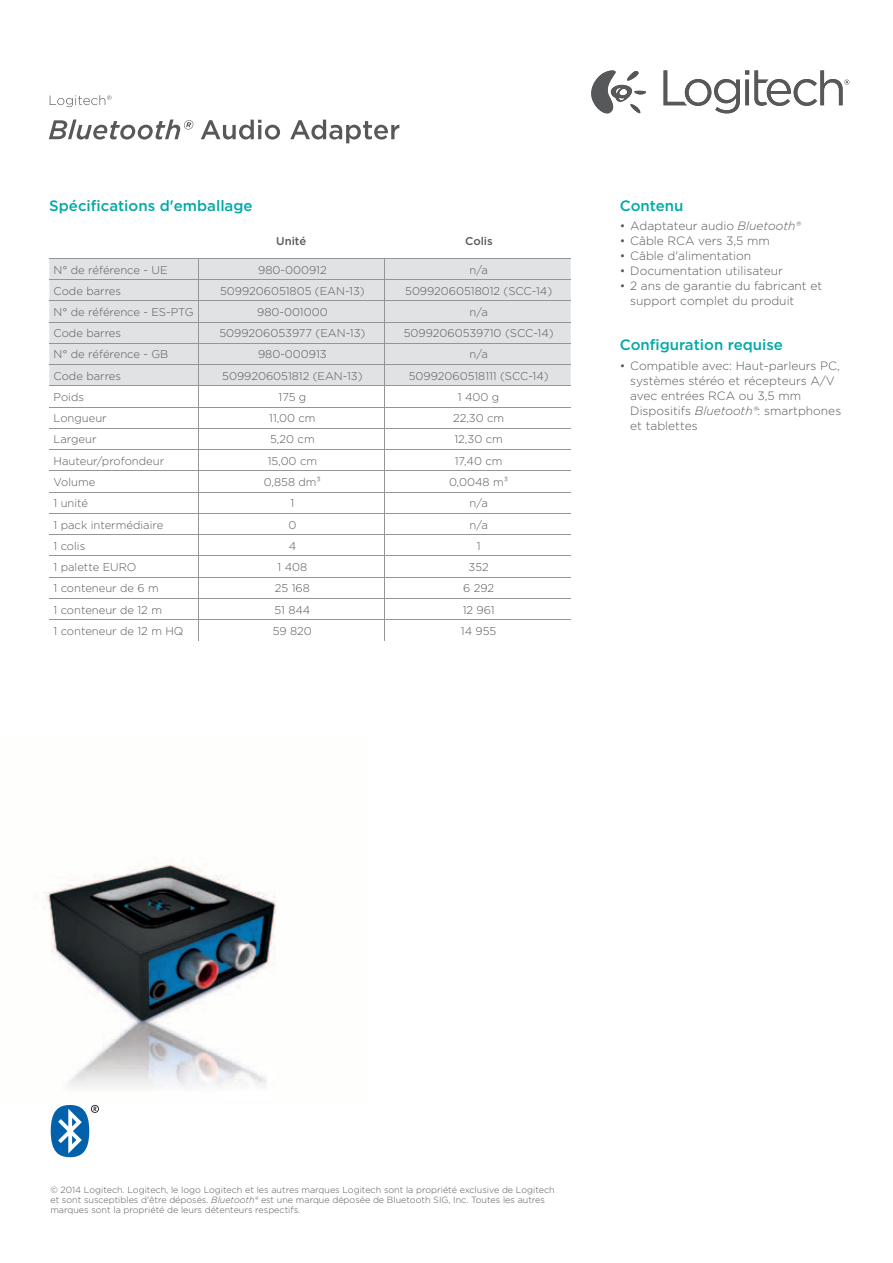
<style>
.page{position:relative;width:893px;height:1263px;background:#fff}
.page>*{position:absolute;margin:0;border:0;box-sizing:border-box;transform-origin:0 0}
.t1{font:500 15px "Gotham";color:#00a9a7}
.t2{font:300 12px/15px "Gotham";color:#57585a}
.t3{font:300 11.25px "Gotham";color:#57585a}
.t4{font:500 11.25px "Gotham";color:#57585a}
.t5{font:300 9px/10.1px "Gotham";color:#57585a}
.s1{font-style:italic}
</style>
<div class="page">
<img style="left:36px;top:81px;width:814px;height:1077px">
<img style="left:50px;top:95px;width:62px;height:12px">
<img style="left:49px;top:120px;width:143px;height:20px">
<img style="left:192px;top:120px;width:208px;height:24px">
<svg style="left:192px;top:120px;width:1px;height:20px"></svg>
<img style="left:647px;top:81px;width:16px;height:19px">
<svg style="left:663px;top:70px;width:186px;height:43px"></svg>
<svg style="left:590px;top:71px;width:57px;height:43px"></svg>
<img style="left:590px;top:70px;width:26px;height:43px">
<img style="left:611px;top:85px;width:21px;height:17px">
<svg style="left:51px;top:1105px;width:48px;height:52px"></svg>
<div style="left:49px;top:259px;width:522px;height:126px;background:#e1e2e4"></div>
<hr style="left:49px;top:258px;width:149px;height:1px;background:#939598">
<hr style="left:198px;top:258px;width:187px;height:1px;background:#939598">
<hr style="left:385px;top:258px;width:186px;height:1px;background:#939598">
<hr style="left:49px;top:279px;width:149px;height:1px;background:#939598">
<hr style="left:198px;top:279px;width:187px;height:1px;background:#939598">
<hr style="left:385px;top:279px;width:186px;height:1px;background:#939598">
<hr style="left:49px;top:300px;width:149px;height:1px;background:#939598">
<hr style="left:198px;top:300px;width:187px;height:1px;background:#939598">
<hr style="left:385px;top:300px;width:186px;height:1px;background:#939598">
<hr style="left:49px;top:322px;width:149px;height:1px;background:#939598">
<hr style="left:198px;top:322px;width:187px;height:1px;background:#939598">
<hr style="left:385px;top:322px;width:186px;height:1px;background:#939598">
<hr style="left:49px;top:343px;width:149px;height:1px;background:#939598">
<hr style="left:198px;top:343px;width:187px;height:1px;background:#939598">
<hr style="left:385px;top:343px;width:186px;height:1px;background:#939598">
<hr style="left:49px;top:364px;width:149px;height:1px;background:#939598">
<hr style="left:198px;top:364px;width:187px;height:1px;background:#939598">
<hr style="left:385px;top:364px;width:186px;height:1px;background:#939598">
<hr style="left:49px;top:385px;width:149px;height:1px;background:#939598">
<hr style="left:198px;top:385px;width:187px;height:1px;background:#939598">
<hr style="left:385px;top:385px;width:186px;height:1px;background:#939598">
<hr style="left:49px;top:407px;width:149px;height:1px;background:#939598">
<hr style="left:198px;top:407px;width:187px;height:1px;background:#939598">
<hr style="left:385px;top:407px;width:186px;height:1px;background:#939598">
<hr style="left:49px;top:428px;width:149px;height:1px;background:#939598">
<hr style="left:198px;top:428px;width:187px;height:1px;background:#939598">
<hr style="left:385px;top:428px;width:186px;height:1px;background:#939598">
<hr style="left:49px;top:449px;width:149px;height:1px;background:#939598">
<hr style="left:198px;top:449px;width:187px;height:1px;background:#939598">
<hr style="left:385px;top:449px;width:186px;height:1px;background:#939598">
<hr style="left:49px;top:470px;width:149px;height:1px;background:#939598">
<hr style="left:198px;top:470px;width:187px;height:1px;background:#939598">
<hr style="left:385px;top:470px;width:186px;height:1px;background:#939598">
<hr style="left:49px;top:492px;width:149px;height:1px;background:#939598">
<hr style="left:198px;top:492px;width:187px;height:1px;background:#939598">
<hr style="left:385px;top:492px;width:186px;height:1px;background:#939598">
<hr style="left:49px;top:513px;width:149px;height:1px;background:#939598">
<hr style="left:198px;top:513px;width:187px;height:1px;background:#939598">
<hr style="left:385px;top:513px;width:186px;height:1px;background:#939598">
<hr style="left:49px;top:534px;width:149px;height:1px;background:#939598">
<hr style="left:198px;top:534px;width:187px;height:1px;background:#939598">
<hr style="left:385px;top:534px;width:186px;height:1px;background:#939598">
<hr style="left:49px;top:555px;width:149px;height:1px;background:#939598">
<hr style="left:198px;top:555px;width:187px;height:1px;background:#939598">
<hr style="left:385px;top:555px;width:186px;height:1px;background:#939598">
<hr style="left:49px;top:577px;width:149px;height:1px;background:#939598">
<hr style="left:198px;top:577px;width:187px;height:1px;background:#939598">
<hr style="left:385px;top:577px;width:186px;height:1px;background:#939598">
<hr style="left:49px;top:598px;width:149px;height:1px;background:#939598">
<hr style="left:198px;top:598px;width:187px;height:1px;background:#939598">
<hr style="left:385px;top:598px;width:186px;height:1px;background:#939598">
<hr style="left:49px;top:619px;width:149px;height:1px;background:#939598">
<hr style="left:198px;top:619px;width:187px;height:1px;background:#939598">
<svg style="left:198px;top:259px;width:1px;height:382px"></svg>
<hr style="left:385px;top:619px;width:186px;height:1px;background:#939598">
<svg style="left:384px;top:259px;width:1px;height:382px"></svg>
<h1 class="t1" style="left:49px;top:195px;width:205px">Spécifications d'emballage</h1>
<h1 class="t1" style="left:620px;top:195px;width:65px">Contenu</h1>
<p class="t2" style="left:620px;top:218px;width:182px">• Adaptateur audio <span class="s1">Bluetooth®</span></p>
<p class="t2" style="left:620px;top:233px;width:152px">• Câble RCA vers 3,5 mm</p>
<p class="t2" style="left:620px;top:248px;width:133px">• Câble d'alimentation</p>
<p class="t2" style="left:620px;top:263px;width:165px">• Documentation utilisateur</p>
<p class="t2" style="left:630px;top:278px;width:193px;text-indent:-10px">• 2 ans de garantie du fabricant et support complet du produit</p>
<h1 class="t1" style="left:620px;top:335px;width:165px">Configuration requise</h1>
<p class="t2" style="left:630px;top:358px;width:212px;text-indent:-10px">• Compatible avec: Haut-parleurs PC, systèmes stéréo et récepteurs A/V avec entrées RCA ou 3,5 mm<br>Dispositifs <span class="s1">Bluetooth®</span>: smartphones et tablettes</p>
<p class="t4" style="left:276px;top:234px;width:31px">Unité</p>
<p class="t4" style="left:465px;top:234px;width:29px">Colis</p>
<p class="t3" style="left:54px;top:262px;width:115px">N° de référence - UE</p>
<p class="t3" style="left:258px;top:262px;width:70px">980-000912</p>
<p class="t3" style="left:470px;top:262px;width:20px">n/a</p>
<p class="t3" style="left:54px;top:284px;width:69px">Code barres</p>
<p class="t3" style="left:220px;top:284px;width:146px">5099206051805 (EAN-13)</p>
<p class="t3" style="left:405px;top:284px;width:148px">50992060518012 (SCC-14)</p>
<p class="t3" style="left:54px;top:305px;width:142px">N° de référence - ES-PTG</p>
<p class="t3" style="left:257px;top:305px;width:72px">980-001000</p>
<p class="t3" style="left:470px;top:305px;width:20px">n/a</p>
<p class="t3" style="left:54px;top:326px;width:69px">Code barres</p>
<p class="t3" style="left:219px;top:326px;width:147px">5099206053977 (EAN-13)</p>
<p class="t3" style="left:404px;top:326px;width:151px">50992060539710 (SCC-14)</p>
<p class="t3" style="left:54px;top:347px;width:116px">N° de référence - GB</p>
<p class="t3" style="left:258px;top:347px;width:70px">980-000913</p>
<p class="t3" style="left:470px;top:347px;width:20px">n/a</p>
<p class="t3" style="left:54px;top:369px;width:69px">Code barres</p>
<p class="t3" style="left:222px;top:369px;width:142px">5099206051812 (EAN-13)</p>
<p class="t3" style="left:409px;top:369px;width:141px">50992060518111 (SCC-14)</p>
<p class="t3" style="left:54px;top:390px;width:32px">Poids</p>
<p class="t3" style="left:279px;top:390px;width:29px">175 g</p>
<p class="t3" style="left:458px;top:390px;width:43px">1 400 g</p>
<p class="t3" style="left:54px;top:411px;width:55px">Longueur</p>
<p class="t3" style="left:269px;top:411px;width:48px">11,00 cm</p>
<p class="t3" style="left:453px;top:411px;width:53px">22,30 cm</p>
<p class="t3" style="left:54px;top:432px;width:45px">Largeur</p>
<p class="t3" style="left:270px;top:432px;width:46px">5,20 cm</p>
<p class="t3" style="left:454px;top:432px;width:50px">12,30 cm</p>
<p class="t3" style="left:54px;top:454px;width:112px">Hauteur/profondeur</p>
<p class="t3" style="left:268px;top:454px;width:51px">15,00 cm</p>
<p class="t3" style="left:455px;top:454px;width:49px">17,40 cm</p>
<p class="t3" style="left:54px;top:475px;width:43px">Volume</p>
<p class="t3" style="left:264px;top:475px;width:59px">0,858 dm3</p>
<p class="t3" style="left:449px;top:475px;width:61px">0,0048 m3</p>
<p class="t3" style="left:54px;top:496px;width:36px">1 unité</p>
<p class="t3" style="left:291px;top:496px;width:5px">1</p>
<p class="t3" style="left:469px;top:496px;width:20px">n/a</p>
<p class="t3" style="left:54px;top:517px;width:111px">1 pack intermédiaire</p>
<p class="t3" style="left:288px;top:517px;width:9px">0</p>
<p class="t3" style="left:469px;top:517px;width:20px">n/a</p>
<p class="t3" style="left:54px;top:539px;width:33px">1 colis</p>
<p class="t3" style="left:289px;top:539px;width:9px">4</p>
<p class="t3" style="left:477px;top:539px;width:5px">1</p>
<p class="t3" style="left:54px;top:560px;width:84px">1 palette EURO</p>
<p class="t3" style="left:278px;top:560px;width:31px">1 408</p>
<p class="t3" style="left:469px;top:560px;width:22px">352</p>
<p class="t3" style="left:54px;top:581px;width:107px">1 conteneur de 6 m</p>
<p class="t3" style="left:275px;top:581px;width:36px">25 168</p>
<p class="t3" style="left:463px;top:581px;width:32px">6 292</p>
<p class="t3" style="left:54px;top:602px;width:110px">1 conteneur de 12 m</p>
<p class="t3" style="left:274px;top:602px;width:37px">51 844</p>
<p class="t3" style="left:463px;top:602px;width:33px">12 961</p>
<p class="t3" style="left:54px;top:624px;width:131px">1 conteneur de 12 m HQ</p>
<p class="t3" style="left:273px;top:624px;width:41px">59 820</p>
<p class="t3" style="left:461px;top:624px;width:37px">14 955</p>
<p class="t5" style="left:50px;top:1185px;width:506px">© 2014 Logitech. Logitech, le logo Logitech et les autres marques Logitech sont la propriété exclusive de Logitech et sont susceptibles d'être déposés. <span class="s1">Bluetooth®</span> est une marque déposée de Bluetooth SIG, Inc. Toutes les autres marques sont la propriété de leurs détenteurs respectifs.</p>
</div>
